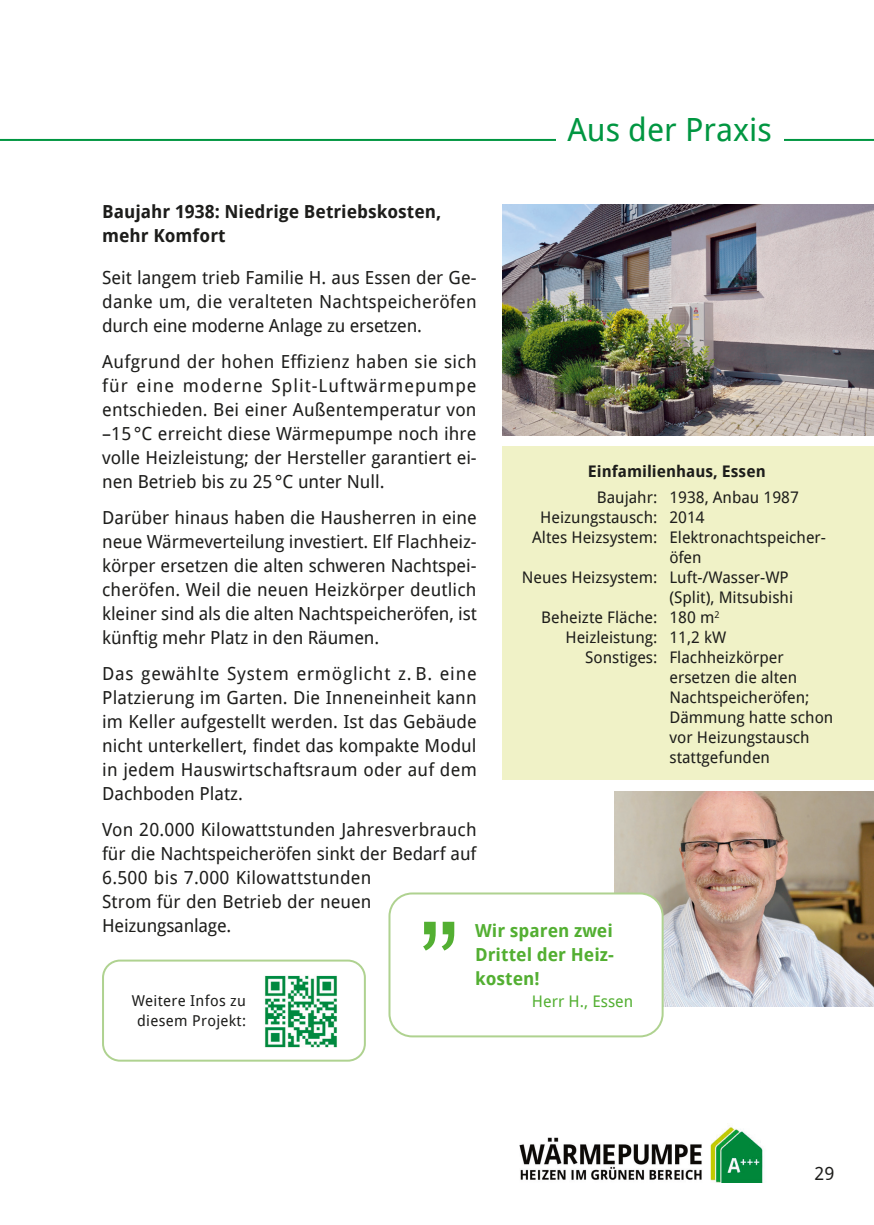
<style>
.page{position:relative;width:874px;height:1225px;background:#fff}
.page>*{position:absolute;margin:0;border:0;box-sizing:border-box;transform-origin:0 0}
.t1{font:122.8px "Arial";color:#53af32}
.t2{font:32px "Droid Sans";color:#009641}
.t3{font:18px/24px "Droid Sans";color:#1d1d1b;text-align:justify}
.t4{font:700 18px/24px "Droid Sans";color:#1d1d1b}
.t5{font:700 18px/24px "Droid Sans";color:#53af32;text-align:justify}
.t6{font:16px "Droid Sans";color:#1d1d1b}
.t7{font:700 16px "Droid Sans";color:#1d1d1b}
.t8{font:16px "Droid Sans";color:#53af32}
.t9{font:15px/20px "Droid Sans";letter-spacing:.02em;color:#1d1d1b;text-align:center}
</style>
<div class="page">
<img style="left:519px;top:1123px;width:244px;height:60px">
<hr style="left:17px;top:139px;width:856px;height:2px;background:#009641">
<svg style="left:0;top:139px;width:17px;height:2px"></svg>
<div style="left:555px;top:116px;width:227px;height:32px;background:#fff"></div>
<img style="left:502px;top:204px;width:371px;height:231px">
<div style="left:502px;top:446px;width:371px;height:334px;background:#f0f2c7"></div>
<div style="left:102px;top:959px;width:263px;height:102px;border:2px solid #afd290;border-radius:17px"></div>
<img style="left:264px;top:975px;width:73px;height:73px">
<img style="left:614px;top:791px;width:259px;height:215px">
<div style="left:389px;top:893px;width:273px;height:143px;background:#fff;border-radius:23px"></div>
<div style="left:388px;top:892px;width:275px;height:145px;border:2px solid #afd290;border-radius:23px"></div>
<h2 class="t2" style="left:567px;top:107px;width:206px">Aus der Praxis</h2>
<p class="t4" style="left:102px;top:199px;width:340px">Baujahr 1938: Niedrige Betriebskosten, mehr Komfort</p>
<p class="t3" style="left:102px;top:265px;width:376px">Seit langem trieb Familie H. aus Essen der Ge&shy;danke um, die veralteten Nachtspeicheröfen durch eine moderne Anlage zu ersetzen.</p>
<p class="t3" style="left:102px;top:349px;width:376px">Aufgrund der hohen Effizienz haben sie sich für eine moderne Split-Luftwärmepumpe entschieden. Bei einer Außentemperatur von –15 °C erreicht diese Wärmepumpe noch ihre volle Heizleistung; der Hersteller garantiert ei&shy;nen Betrieb bis zu 25°C unter Null.</p>
<p class="t3" style="left:102px;top:505px;width:376px">Darüber hinaus haben die Hausherren in eine neue Wärmeverteilung investiert. Elf Flachheiz&shy;körper ersetzen die alten schweren Nachtspei&shy;cheröfen. Weil die neuen Heizkörper deutlich kleiner sind als die alten Nachtspeicheröfen, ist künftig mehr Platz in den Räumen.</p>
<p class="t3" style="left:102px;top:661px;width:376px">Das gewählte System ermöglicht z. B. eine Platzierung im Garten. Die Inneneinheit kann im Keller aufgestellt werden. Ist das Gebäude nicht unterkellert, findet das kompakte Modul in jedem Hauswirtschaftsraum oder auf dem Dachboden Platz.</p>
<p class="t3" style="left:102px;top:817px;width:376px;text-align:left">Von 20.000 Kilowattstunden Jahresverbrauch für die Nachtspeicheröfen sinkt der Bedarf auf 6.500 bis 7.000 Kilowattstunden<br>Strom für den Betrieb der neuen Heizungsanlage.</p>
<p class="t7" style="left:587px;top:460px;width:179px">Einfamilienhaus, Essen</p>
<p class="t6" style="left:596px;top:486px;width:203px">Baujahr: 1938, Anbau 1987</p>
<p class="t6" style="left:540px;top:506px;width:166px">Heizungstausch: 2014</p>
<p class="t6" style="left:532px;top:526px;width:295px">Altes Heizsystem: Elektronachtspeicher-</p>
<p class="t6" style="left:669px;top:546px;width:34px">öfen</p>
<p class="t6" style="left:521px;top:566px;width:268px">Neues Heizsystem: Luft-/Wasser-WP</p>
<p class="t6" style="left:669px;top:586px;width:125px">(Split), Mitsubishi</p>
<p class="t6" style="left:541px;top:606px;width:180px">Beheizte Fläche: 180 m<sup>2</sup></p>
<p class="t6" style="left:565px;top:626px;width:162px">Heizleistung: 11,2 kW</p>
<p class="t6" style="left:585px;top:646px;width:200px">Sonstiges: Flachheizkörper</p>
<p class="t6" style="left:669px;top:666px;width:129px">ersetzen die alten</p>
<p class="t6" style="left:669px;top:686px;width:141px">Nachtspeicheröfen;</p>
<p class="t6" style="left:669px;top:706px;width:165px">Dämmung hatte schon</p>
<p class="t6" style="left:669px;top:726px;width:142px">vor Heizungstausch</p>
<p class="t6" style="left:669px;top:746px;width:102px">stattgefunden</p>
<h1 class="t1" style="left:418px;top:883px;width:42px">”</h1>
<p class="t5" style="left:475px;top:917px;width:140px">Wir sparen zwei Drittel der Heiz&shy;kosten!</p>
<p class="t8" style="left:531px;top:990px;width:103px">Herr H., Essen</p>
<p class="t9" style="left:132px;top:990px;width:116px">Weitere Infos zu diesem Projekt:</p>
<p class="t3" style="left:814px;top:1160px;width:21px">29</p>
</div>
